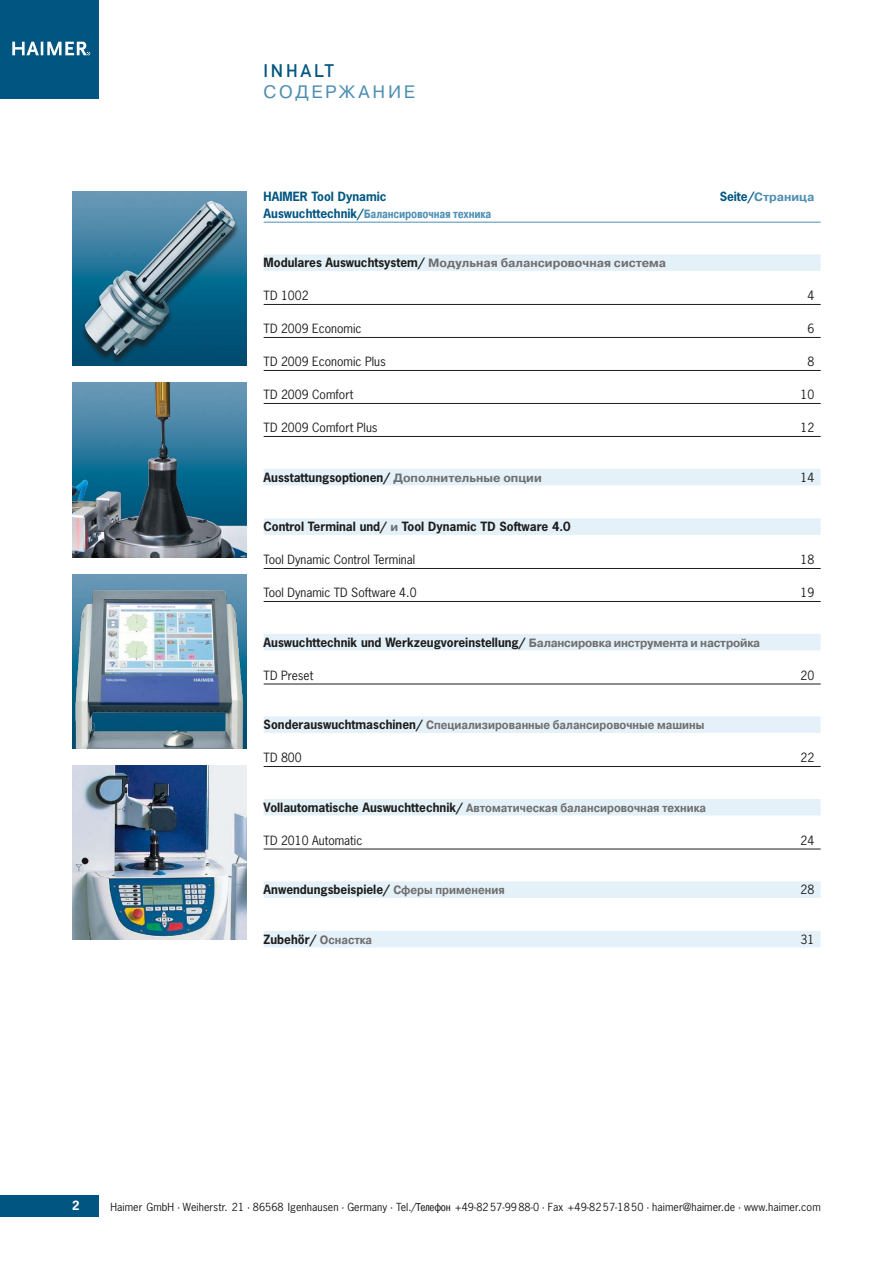
<style>
.page{position:relative;width:893px;height:1263px;background:#fff}
.page>*{position:absolute;margin:0;border:0;box-sizing:border-box;transform-origin:0 0}
.t1{font:18px "Pragmatica Book C";letter-spacing:.15em;color:#4e8fb3}
.t2{font:18px "DIN Mittelschrift";letter-spacing:.15em;color:#005681}
.t3{font:700 12px "News Gothic";color:#1d1d1b}
.t4{font:12px "News Gothic";color:#1d1d1b}
.t5{font:12px "Pragmatica Bold C";color:#706f6f;scale:.9 1}
.t6{font:12px "Pragmatica Bold C";color:#706f6f}
.t7{font:700 12px "Pragmatica Cond C";letter-spacing:-.015em;color:#4e8fb3;scale:.95 1}
.t8{font:700 12px "News Gothic";color:#005681}
.t9{font:12px "Pragmatica Bold C";color:#4e8fb3}
.t10{font:700 12px "News Gothic";color:#fff}
.t11{font:10.5px "News Gothic";letter-spacing:.005em;color:#1d1d1b}
.s1{font-family:"News Gothic";font-weight:700;color:#005681}
.s2{font-family:"News Gothic";color:#005681}
.s3{font-family:"News Gothic";font-weight:700;color:#1d1d1b}
.s4{font-family:"Pragmatica Bold C";font-weight:400;color:#706f6f}
.s5{font-family:"Pragmatica Cond C";font-size:11.25px}
</style>
<div class="page">
<div style="left:0;top:0;width:99px;height:99px;background:#005681"></div>
<svg style="left:12px;top:42px;width:78px;height:13px"></svg>
<div style="left:0;top:1195px;width:99px;height:21px;background:#005681"></div>
<img style="left:72px;top:191px;width:175px;height:175px">
<img style="left:72px;top:383px;width:175px;height:174px">
<div style="left:72px;top:574px;width:175px;height:11px;background:#6897b6"></div>
<img style="left:72px;top:585px;width:175px;height:163px">
<img style="left:72px;top:765px;width:175px;height:175px">
<div style="left:81px;top:203px;width:158px;height:162px;background:#1d1d1b;opacity:.75"></div>
<img style="left:84px;top:201px;width:151px;height:154px">
<hr style="left:264px;top:222px;width:557px;height:1px;background:#4e8fb3">
<div style="left:264px;top:254px;width:557px;height:17px;background:#e5f1f9"></div>
<hr style="left:264px;top:304px;width:557px;height:1px;background:#1d1d1b">
<hr style="left:264px;top:337px;width:557px;height:1px;background:#1d1d1b">
<hr style="left:264px;top:370px;width:557px;height:1px;background:#1d1d1b">
<hr style="left:264px;top:403px;width:557px;height:1px;background:#1d1d1b">
<hr style="left:264px;top:436px;width:557px;height:1px;background:#1d1d1b">
<div style="left:264px;top:469px;width:557px;height:16px;background:#e5f1f9"></div>
<div style="left:264px;top:518px;width:557px;height:17px;background:#e5f1f9"></div>
<hr style="left:264px;top:568px;width:557px;height:1px;background:#1d1d1b">
<hr style="left:264px;top:601px;width:557px;height:1px;background:#1d1d1b">
<div style="left:264px;top:634px;width:557px;height:16px;background:#e5f1f9"></div>
<hr style="left:264px;top:684px;width:557px;height:1px;background:#1d1d1b">
<div style="left:264px;top:716px;width:557px;height:17px;background:#e5f1f9"></div>
<hr style="left:264px;top:766px;width:557px;height:1px;background:#1d1d1b">
<div style="left:264px;top:799px;width:557px;height:16px;background:#e5f1f9"></div>
<hr style="left:264px;top:849px;width:557px;height:1px;background:#1d1d1b">
<div style="left:264px;top:881px;width:557px;height:17px;background:#e5f1f9"></div>
<div style="left:264px;top:931px;width:557px;height:16px;background:#e5f1f9"></div>
<h1 class="t2" style="left:264px;top:60px;width:68px">Inhalt</h1>
<h1 class="t1" style="left:264px;top:82px;width:153px">СОДЕРЖАНИЕ</h1>
<p class="t8" style="left:264px;top:189px;width:124px">HAIMER Tool Dynamic</p>
<p class="t9" style="left:720px;top:190px;width:96px"><span class="s1">Seite/</span>Страница</p>
<p class="t7" style="left:264px;top:207px;width:241px"><span class="s2">Auswuchttechnik/</span>Балансировочная техника</p>
<p class="t6" style="left:264px;top:256px;width:404px"><span class="s3">Modulares Auswuchtsystem/</span> Модульная балансировочная система</p>
<p class="t4" style="left:264px;top:288px;width:47px">TD 1002</p>
<p class="t4" style="left:807px;top:288px;width:8px">4</p>
<p class="t4" style="left:264px;top:321px;width:99px">TD 2009 Economic</p>
<p class="t4" style="left:807px;top:321px;width:8px">6</p>
<p class="t4" style="left:264px;top:354px;width:124px">TD 2009 Economic Plus</p>
<p class="t4" style="left:807px;top:354px;width:8px">8</p>
<p class="t4" style="left:264px;top:387px;width:91px">TD 2009 Comfort</p>
<p class="t4" style="left:800px;top:387px;width:15px">10</p>
<p class="t4" style="left:264px;top:420px;width:116px">TD 2009 Comfort Plus</p>
<p class="t4" style="left:800px;top:420px;width:15px">12</p>
<p class="t3" style="left:264px;top:469px;width:280px">Ausstattungsoptionen/ <span class="s4">Дополнительные опции</span></p>
<p class="t4" style="left:800px;top:469px;width:15px">14</p>
<p class="t3" style="left:264px;top:519px;width:309px">Control Terminal und/ <span class="s4">и</span> Tool Dynamic TD Software 4.0</p>
<p class="t4" style="left:264px;top:552px;width:153px">Tool Dynamic Control Terminal</p>
<p class="t4" style="left:800px;top:552px;width:15px">18</p>
<p class="t4" style="left:264px;top:585px;width:154px">Tool Dynamic TD Software 4.0</p>
<p class="t4" style="left:800px;top:585px;width:15px">19</p>
<p class="t3" style="left:264px;top:634px;width:498px">Auswuchttechnik und Werkzeugvoreinstellung/ <span class="s4">Балансировка инструмента и настройка</span></p>
<p class="t4" style="left:264px;top:667px;width:51px">TD Preset</p>
<p class="t4" style="left:800px;top:667px;width:15px">20</p>
<p class="t5" style="left:264px;top:718px;width:491px"><span class="s3">Sonderauswuchtmaschinen/</span> Специализированные балансировочные машины</p>
<p class="t4" style="left:264px;top:750px;width:40px">TD 800</p>
<p class="t4" style="left:800px;top:750px;width:15px">22</p>
<p class="t5" style="left:264px;top:801px;width:493px"><span class="s3">Vollautomatische Auswuchttechnik/</span> Автоматическая балансировочная техника</p>
<p class="t4" style="left:264px;top:832px;width:100px">TD 2010 Automatic</p>
<p class="t4" style="left:800px;top:832px;width:15px">24</p>
<p class="t3" style="left:264px;top:882px;width:243px">Anwendungsbeispiele/ <span class="s4">Сферы применения</span></p>
<p class="t4" style="left:800px;top:882px;width:15px">28</p>
<p class="t3" style="left:264px;top:931px;width:110px">Zubehör/ <span class="s4">Оснастка</span></p>
<p class="t4" style="left:800px;top:931px;width:15px">31</p>
<p class="t10" style="left:72px;top:1198px;width:9px">2</p>
<p class="t11" style="left:111px;top:1200px;width:712px">Haimer GmbH · Weiherstr. 21 · 86568 Igenhausen · Germany · Tel./<span class="s5">Телефон</span> +49-8257-9988-0 · Fax +49-8257-1850 · haimer@haimer.de · www.haimer.com</p>
</div>
